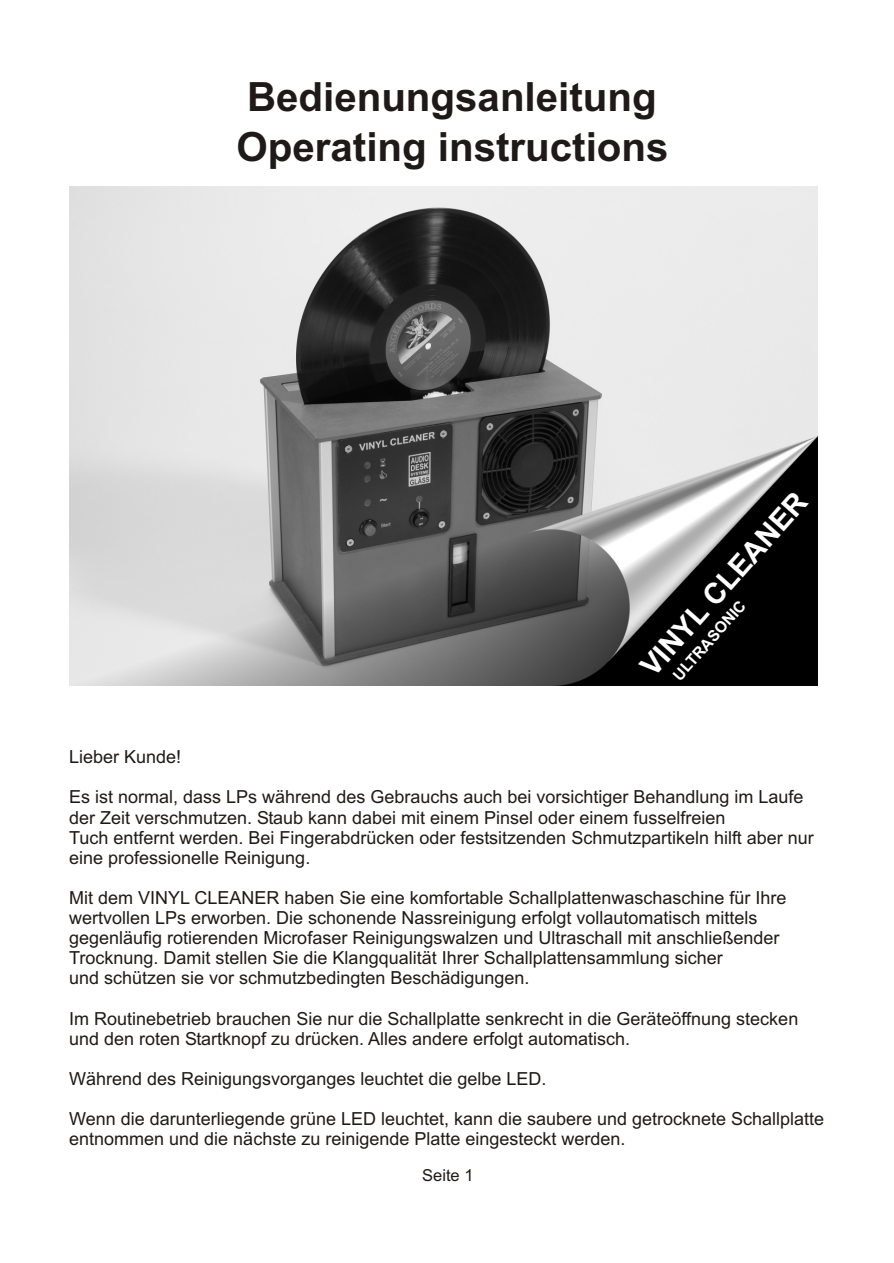
<style>
.page{position:relative;width:894px;height:1263px;background:#fff}
.page>*{position:absolute;margin:0;border:0;box-sizing:border-box;transform-origin:0 0}
.t1{font:700 40.35px/50.7px "Arial";color:#1f1a17}
.t2{font:700 29.1px "Arial";color:#fff}
.t3{font:18px/20.1px "Arial";color:#1f1a17}
.t4{font:16.5px "Arial";color:#1f1a17}
.t5{font:700 15.6px "Arial";color:#fff}
</style>
<div class="page">
<img style="left:69px;top:187px;width:749px;height:499px">
<svg style="left:670px;top:613px;width:29px;height:29px"></svg>
<svg style="left:768px;top:506px;width:26px;height:26px"></svg>
<svg style="left:722px;top:612px;width:14px;height:14px"></svg>
<h1 class="t1" style="left:236px;top:75px;width:434px">Bedienungsanleitung<br>Operating instructions</h1>
<h2 class="t2" style="left:638px;top:663px;width:236px;rotate:-48deg">VIN L CLEAN R</h2>
<p class="t5" style="left:671px;top:674px;width:102px;rotate:-48deg">ULTRASO IC</p>
<p class="t3" style="left:69px;top:748px;width:114px">Lieber Kunde!</p>
<p class="t3" style="left:69px;top:789px;width:746px">Es ist normal, dass LPs während des Gebrauchs auch bei vorsichtiger Behandlung im Laufe der Zeit verschmutzen. Staub kann dabei mit einem Pinsel oder einem fusselfreien<br>Tuch entfernt werden. Bei Fingerabdrücken oder festsitzenden Schmutzpartikeln hilft aber nur eine professionelle Reinigung.</p>
<p class="t3" style="left:69px;top:889px;width:719px">Mit dem VINYL CLEANER haben Sie eine komfortable Schallplattenwaschaschine für Ihre wertvollen LPs erworben. Die schonende Nassreinigung erfolgt vollautomatisch mittels gegenläufig rotierenden Microfaser Reinigungswalzen und Ultraschall mit anschließender Trocknung. Damit stellen Sie die Klangqualität Ihrer Schallplattensammlung sicher<br>und schützen sie vor schmutzbedingten Beschädigungen.</p>
<p class="t3" style="left:69px;top:1010px;width:731px">Im Routinebetrieb brauchen Sie nur die Schallplatte senkrecht in die Geräteöffnung stecken und den roten Startknopf zu drücken. Alles andere erfolgt automatisch.</p>
<p class="t3" style="left:69px;top:1070px;width:479px">Während des Reinigungsvorganges leuchtet die gelbe LED.</p>
<p class="t3" style="left:69px;top:1110px;width:757px">Wenn die darunterliegende grüne LED leuchtet, kann die saubere und getrocknete Schallplatte entnommen und die nächste zu reinigende Platte eingesteckt werden.</p>
<p class="t4" style="left:422px;top:1169px;width:53px">Seite 1</p>
</div>
